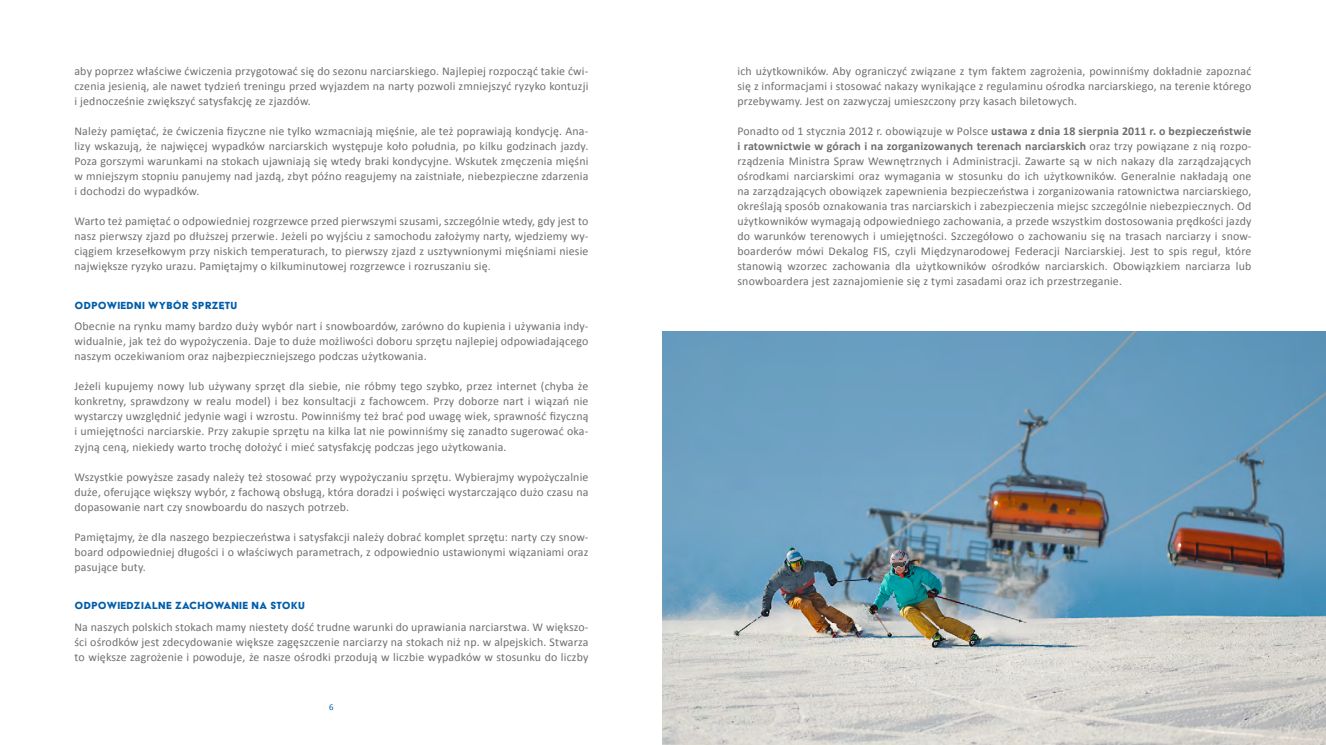
<style>
.page{position:relative;width:1326px;height:745px;background:#fff}
.page>*{position:absolute;margin:0;border:0;box-sizing:border-box;transform-origin:0 0}
.t1{font:11.88px/15px "Calibri";letter-spacing:.015em;color:#706f6f;text-align:justify}
.t2{font:11.88px "Acier BAT Text Solid";letter-spacing:.025em;color:#005da9}
.t3{font:8.75px "Calibri";color:#005da9}
.s1{font-weight:700}
</style>
<div class="page">
<img style="left:663px;top:331px;width:662px;height:413px">
<p class="t1" style="left:74px;top:63px;width:515px">aby poprzez właściwe ćwiczenia przygotować się do sezonu narciarskiego. Najlepiej rozpocząć takie ćwi&shy;czenia jesienią, ale nawet tydzień treningu przed wyjazdem na narty pozwoli zmniejszyć ryzyko kontuzji i jednocześnie zwiększyć satysfakcję ze zjazdów.</p>
<p class="t1" style="left:74px;top:123px;width:515px">Należy pamiętać, że ćwiczenia fizyczne nie tylko wzmacniają mięśnie, ale też poprawiają kondycję. Ana&shy;lizy wskazują, że najwięcej wypadków narciarskich występuje koło południa, po kilku godzinach jazdy.<br>Poza gorszymi warunkami na stokach ujawniają się wtedy braki kondycyjne. Wskutek zmęczenia mięśni w mniejszym stopniu panujemy nad jazdą, zbyt późno reagujemy na zaistniałe, niebezpieczne zdarzenia i dochodzi do wypadków.</p>
<p class="t1" style="left:74px;top:213px;width:515px">Warto też pamiętać o odpowiedniej rozgrzewce przed pierwszymi szusami, szczególnie wtedy, gdy jest to nasz pierwszy zjazd po dłuższej przerwie. Jeżeli po wyjściu z samochodu założymy narty, wjedziemy wy&shy;ciągiem krzesełkowym przy niskich temperaturach, to pierwszy zjazd z usztywnionymi mięśniami niesie największe ryzyko urazu. Pamiętajmy o kilkuminutowej rozgrzewce i rozruszaniu się.</p>
<p class="t2" style="left:75px;top:298px;width:164px">ODPOWIEDNI WYBÓR SPRZĘTU</p>
<p class="t1" style="left:74px;top:318px;width:515px">Obecnie na rynku mamy bardzo duży wybór nart i snowboardów, zarówno do kupienia i używania indy&shy;widualnie, jak też do wypożyczenia. Daje to duże możliwości doboru sprzętu najlepiej odpowiadającego naszym oczekiwaniom oraz najbezpieczniejszego podczas użytkowania.</p>
<p class="t1" style="left:74px;top:378px;width:515px">Jeżeli kupujemy nowy lub używany sprzęt dla siebie, nie róbmy tego szybko, przez internet (chyba że konkretny, sprawdzony w realu model) i bez konsultacji z fachowcem. Przy doborze nart i wiązań nie wystarczy uwzględnić jedynie wagi i wzrostu. Powinniśmy też brać pod uwagę wiek, sprawność fizyczną i umiejętności narciarskie. Przy zakupie sprzętu na kilka lat nie powinniśmy się zanadto sugerować oka&shy;zyjną ceną, niekiedy warto trochę dołożyć i mieć satysfakcję podczas jego użytkowania.</p>
<p class="t1" style="left:74px;top:468px;width:515px">Wszystkie powyższe zasady należy też stosować przy wypożyczaniu sprzętu. Wybierajmy wypożyczalnie duże, oferujące większy wybór, z fachową obsługą, która doradzi i poświęci wystarczająco dużo czasu na dopasowanie nart czy snowboardu do naszych potrzeb.</p>
<p class="t1" style="left:74px;top:528px;width:515px">Pamiętajmy, że dla naszego bezpieczeństwa i satysfakcji należy dobrać komplet sprzętu: narty czy snow&shy;board odpowiedniej długości i o właściwych parametrach, z odpowiednio ustawionymi wiązaniami oraz pasujące buty.</p>
<p class="t2" style="left:75px;top:598px;width:232px">ODPOWIEDZIALNE ZACHOWANIE NA STOKU</p>
<p class="t1" style="left:74px;top:618px;width:515px">Na naszych polskich stokach mamy niestety dość trudne warunki do uprawiania narciarstwa. W większo&shy;ści ośrodków jest zdecydowanie większe zagęszczenie narciarzy na stokach niż np. w alpejskich. Stwarza to większe zagrożenie i powoduje, że nasze ośrodki przodują w liczbie wypadków w stosunku do liczby</p>
<p class="t3" style="left:329px;top:700px;width:6px">6</p>
<p class="t1" style="left:737px;top:63px;width:515px">ich użytkowników. Aby ograniczyć związane z tym faktem zagrożenia, powinniśmy dokładnie zapoznać się z informacjami i stosować nakazy wynikające z regulaminu ośrodka narciarskiego, na terenie którego przebywamy. Jest on zazwyczaj umieszczony przy kasach biletowych.</p>
<p class="t1" style="left:737px;top:123px;width:515px">Ponadto od 1 stycznia 2012 r. obowiązuje w Polsce <span class="s1">ustawa z dnia 18 sierpnia 2011 r. o bezpieczeństwie i ratownictwie w górach i na zorganizowanych terenach narciarskich</span> oraz trzy powiązane z nią rozpo&shy;rządzenia Ministra Spraw Wewnętrznych i Administracji. Zawarte są w nich nakazy dla zarządzających ośrodkami narciarskimi oraz wymagania w stosunku do ich użytkowników. Generalnie nakładają one na zarządzających obowiązek zapewnienia bezpieczeństwa i zorganizowania ratownictwa narciarskiego, określają sposób oznakowania tras narciarskich i zabezpieczenia miejsc szczególnie niebezpiecznych. Od użytkowników wymagają odpowiedniego zachowania, a przede wszystkim dostosowania prędkości jazdy do warunków terenowych i umiejętności. Szczegółowo o zachowaniu się na trasach narciarzy i snow&shy;boarderów mówi Dekalog FIS, czyli Międzynarodowej Federacji Narciarskiej. Jest to spis reguł, które stanowią wzorzec zachowania dla użytkowników ośrodków narciarskich. Obowiązkiem narciarza lub snowboardera jest zaznajomienie się z tymi zasadami oraz ich przestrzeganie.</p>
</div>
